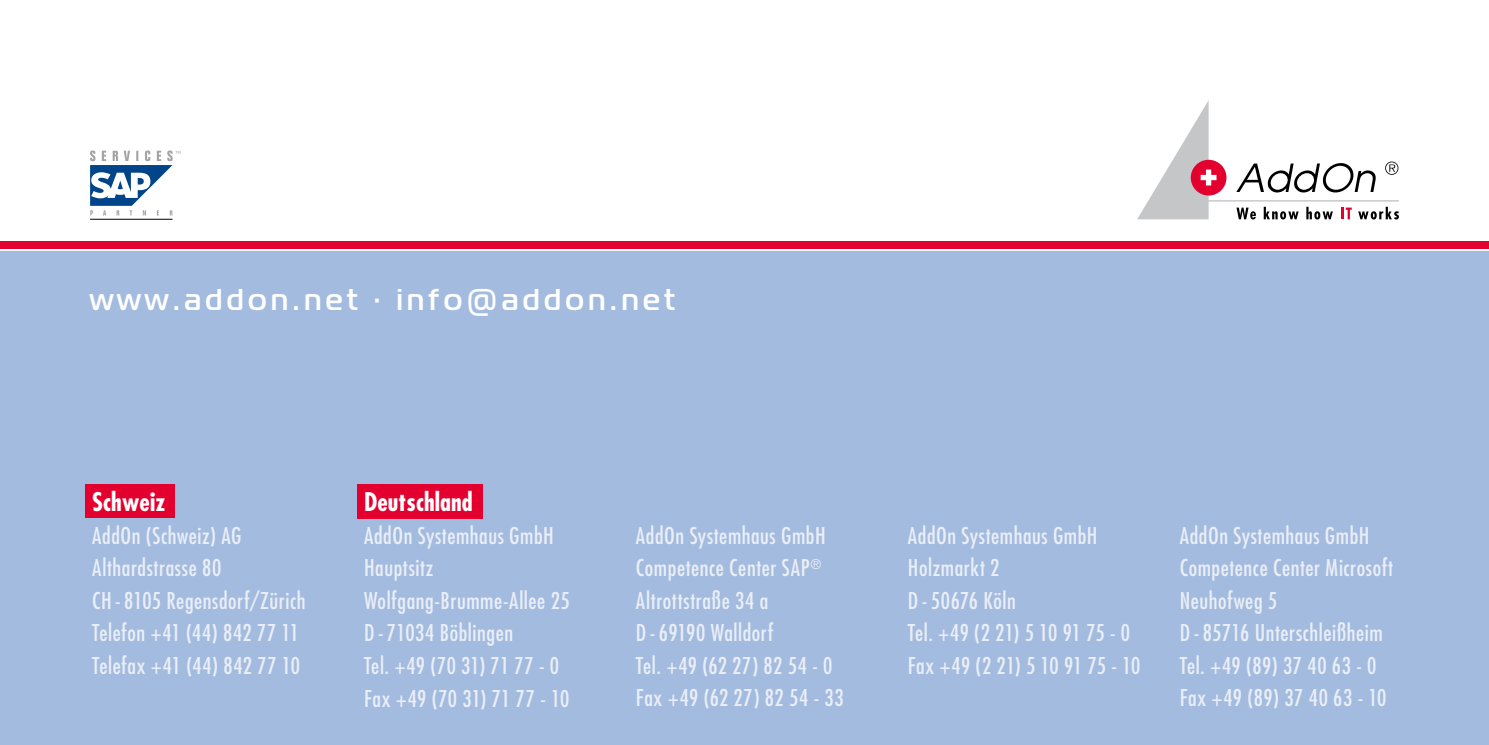
<style>
.page{position:relative;width:1489px;height:745px;background:#fff}
.page>*{position:absolute;margin:0;border:0;box-sizing:border-box;transform-origin:0 0}
.t1{font:700 30px "Magistral A";letter-spacing:.15em;color:#fff}
.t2{font:700 condensed 25px "Futura";letter-spacing:.005em;color:#fff}
.t3{font:condensed 22.5px/32.5px "Futura";letter-spacing:.025em;color:#eaeef7}
</style>
<div class="page">
<svg style="left:1137px;top:100px;width:261px;height:119px"></svg>
<div style="left:0;top:252px;width:1488px;height:492px;background:#a3bbdf"></div>
<div style="left:0;top:241px;width:1488px;height:7px;background:#e3002f"></div>
<div style="left:85px;top:484px;width:90px;height:34px;background:#e3002f"></div>
<div style="left:357px;top:484px;width:126px;height:34px;background:#e3002f"></div>
<hr style="left:90px;top:219px;width:82px;height:1px;background:#000">
<svg style="left:90px;top:150px;width:90px;height:65px"></svg>
<h1 class="t1" style="left:90px;top:281px;width:586px">www.addon.net · info@addon.net</h1>
<p class="t2" style="left:92px;top:485px;width:75px">Schweiz</p>
<p class="t3" style="left:92px;top:518px;width:215px">AddOn (Schweiz) AG<br>Althardstrasse 80<br>CH - 8105 Regensdorf/Zürich<br>Telefon +41 (44) 842 77 11<br>Telefax +41 (44) 842 77 10</p>
<p class="t2" style="left:364px;top:485px;width:110px">Deutschland</p>
<p class="t3" style="left:364px;top:518px;width:207px">AddOn Systemhaus GmbH<br>Hauptsitz<br>Wolfgang-Brumme-Allee 25<br>D - 71034 Böblingen<br>Tel. +49 (70 31) 71 77 - 0<br>Fax +49 (70 31) 71 77 - 10</p>
<p class="t3" style="left:636px;top:518px;width:209px">AddOn Systemhaus GmbH<br>Competence Center SAP<sup>®<br></sup>Altrottstraße 34 a<br>D - 69190 Walldorf<br>Tel. +49 (62 27) 82 54 - 0<br>Fax +49 (62 27) 82 54 - 33</p>
<p class="t3" style="left:907px;top:518px;width:234px">AddOn Systemhaus GmbH<br>Holzmarkt 2<br>D - 50676 Köln<br>Tel. +49 (2 21) 5 10 91 75 - 0<br>Fax +49 (2 21) 5 10 91 75 - 10</p>
<p class="t3" style="left:1179px;top:518px;width:215px">AddOn Systemhaus GmbH<br>Competence Center Microsoft<br>Neuhofweg 5<br>D - 85716 Unterschleißheim<br>Tel. +49 (89) 37 40 63 - 0<br>Fax +49 (89) 37 40 63 - 10</p>
</div>
